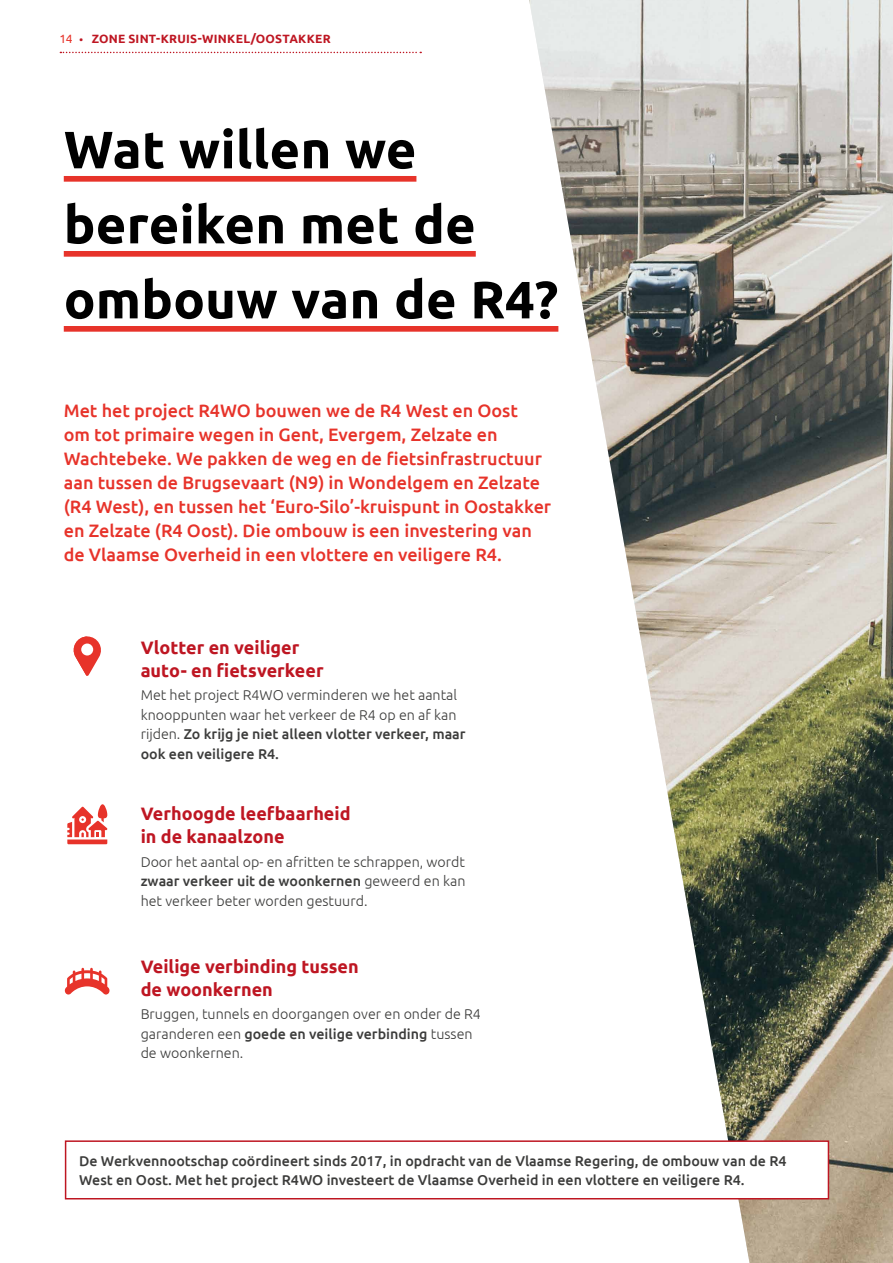
<style>
.page{position:relative;width:893px;height:1263px;background:#fff}
.page>*{position:absolute;margin:0;border:0;box-sizing:border-box;transform-origin:0 0}
.t1{font:700 52.5px/75px "Ubuntu";letter-spacing:.005em;color:#000}
.t2{font:500 18px/24px "Ubuntu";color:#e7332a}
.t3{font:700 18px/22.5px "Ubuntu";color:#be1622}
.t4{font:300 14.25px/19.5px "Ubuntu";color:#3c3c3b}
.t5{font:500 14.25px/19.5px "Ubuntu";color:#3c3c3b}
.t6{font:700 12px "Ubuntu";letter-spacing:.02em;color:#be1622}
.s1{font-weight:400;color:#e7332a}
.s2{font-family:"Tisa Sans Pro";font-weight:400}
.s3{font-weight:500}
</style>
<div class="page">
<svg style="left:60px;top:52px;width:361px;height:1px"></svg>
<img style="left:529px;top:0;width:364px;height:1263px">
<div style="left:64px;top:176px;width:352px;height:6px;background:#e7332a"></div>
<div style="left:64px;top:251px;width:412px;height:6px;background:#e7332a"></div>
<div style="left:64px;top:326px;width:494px;height:6px;background:#e7332a"></div>
<svg style="left:65px;top:968px;width:45px;height:27px"></svg>
<svg style="left:73px;top:636px;width:28px;height:40px"></svg>
<div style="left:81px;top:643px;width:12px;height:12px;background:#fff;border-radius:50%"></div>
<svg style="left:67px;top:804px;width:40px;height:40px"></svg>
<div style="left:66px;top:1141px;width:762px;height:58px;background:#fff"></div>
<div style="left:65px;top:1140px;width:764px;height:59px;border:2px solid #be1622"></div>
<p class="t6" style="left:60px;top:31px;width:273px"><span class="s1">14</span> <span class="s2">∙</span> ZONE SINT-KRUIS-WINKEL/OOSTAKKER</p>
<h1 class="t1" style="left:64px;top:111px;width:496px">Wat willen we bereiken met de ombouw van de R4?</h1>
<p class="t2" style="left:64px;top:398px;width:489px">Met het project R4WO bouwen we de R4 West en Oost<br>om tot primaire wegen in Gent, Evergem, Zelzate en Wachtebeke. We pakken de weg en de fietsinfrastructuur aan tussen de Brugsevaart (N9) in Wondelgem en Zelzate (R4 West), en tussen het ‘Euro-Silo’-kruispunt in Oostakker en Zelzate (R4 Oost). Die ombouw is een investering van de Vlaamse Overheid in een vlottere en veiligere R4.</p>
<p class="t3" style="left:141px;top:636px;width:184px">Vlotter en veiliger auto- en fietsverkeer</p>
<p class="t4" style="left:141px;top:685px;width:326px">Met het project R4WO verminderen we het aantal knooppunten waar het verkeer de R4 op en af kan rijden. <span class="s3">Zo krijg je niet alleen vlotter verkeer, maar ook een veiligere R4.</span></p>
<p class="t3" style="left:141px;top:802px;width:211px">Verhoogde leefbaarheid in de kanaalzone</p>
<p class="t4" style="left:141px;top:851px;width:326px;text-align:justify">Door het aantal op- en afritten te schrappen, wordt <span class="s3">zwaar verkeer uit de woonkernen</span> geweerd en kan het verkeer beter worden gestuurd.</p>
<p class="t3" style="left:141px;top:955px;width:219px">Veilige verbinding tussen de woonkernen</p>
<p class="t4" style="left:141px;top:1004px;width:342px">Bruggen, tunnels en doorgangen over en onder de R4 garanderen een <span class="s3">goede en veilige verbinding</span> tussen de woonkernen.</p>
<p class="t5" style="left:79px;top:1150px;width:709px">De Werkvennootschap coördineert sinds 2017, in opdracht van de Vlaamse Regering, de ombouw van de R4<br>West en Oost. Met het project R4WO investeert de Vlaamse Overheid in een vlottere en veiligere R4.</p>
</div>
